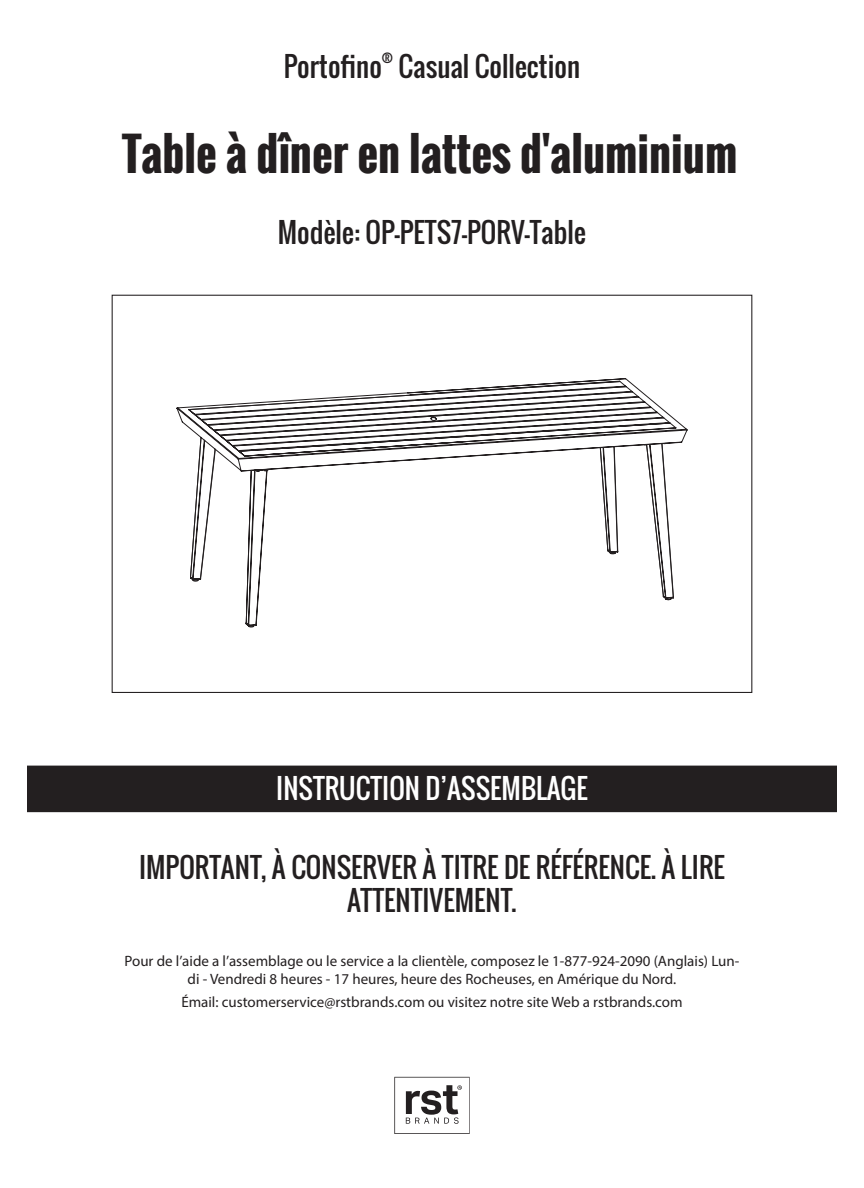
<style>
.page{position:relative;width:864px;height:1188px;background:#fff}
.page>*{position:absolute;margin:0;border:0;box-sizing:border-box;transform-origin:0 0}
.Collection_Name{font:700 45px "Oswald";color:#231f20}
.IMPORTANT{font:27px/32.4px "Oswald";color:#231f20;text-align:center}
.collection_descripti{font:27px "Oswald";color:#231f20}
.Assembly_instruction{font:27px "Oswald";color:#fff}
.For_assistance{font:15px/18px "Myriad Pro";color:#231f20;text-align:center}
.t1{font:15px "Oswald";color:#231f20}
</style>
<div class="page">
<div style="left:27px;top:766px;width:810px;height:46px;background:#231f20"></div>
<svg style="left:394px;top:1077px;width:76px;height:57px"></svg>
<svg style="left:188px;top:381px;width:486px;height:247px"></svg>
<h2 class="IMPORTANT" style="left:284px;top:50px;width:100px">Portofino</h2>
<p class="t1" style="left:382px;top:45px;width:13px">®</p>
<h2 class="IMPORTANT" style="left:399px;top:50px;width:183px">Casual Collection</h2>
<p class="Collection_Name" style="left:122px;top:119px;width:617px">Table à dîner en lattes d'aluminium</p>
<p class="collection_descripti" style="left:278px;top:212px;width:310px">Modèle: OP-PETS7-PORV-Table</p>
<p class="Assembly_instruction" style="left:276px;top:768px;width:313px">INSTRUCTION D’ASSEMBLAGE</p>
<p class="IMPORTANT" style="left:139px;top:852px;width:587px">IMPORTANT, À CONSERVER À TITRE DE RÉFÉRENCE. À LIRE<br>ATTENTIVEMENT.</p>
<p class="For_assistance" style="left:125px;top:951px;width:616px">Pour de l’aide a l’assemblage ou le service a la clientèle, composez le 1-877-924-2090 (Anglais) Lun&shy;di - Vendredi 8 heures - 17 heures, heure des Rocheuses, en Amérique du Nord.</p>
<p class="For_assistance" style="left:181px;top:993px;width:503px">Émail: customerservice@rstbrands.com ou visitez notre site Web a rstbrands.com</p>
</div>
